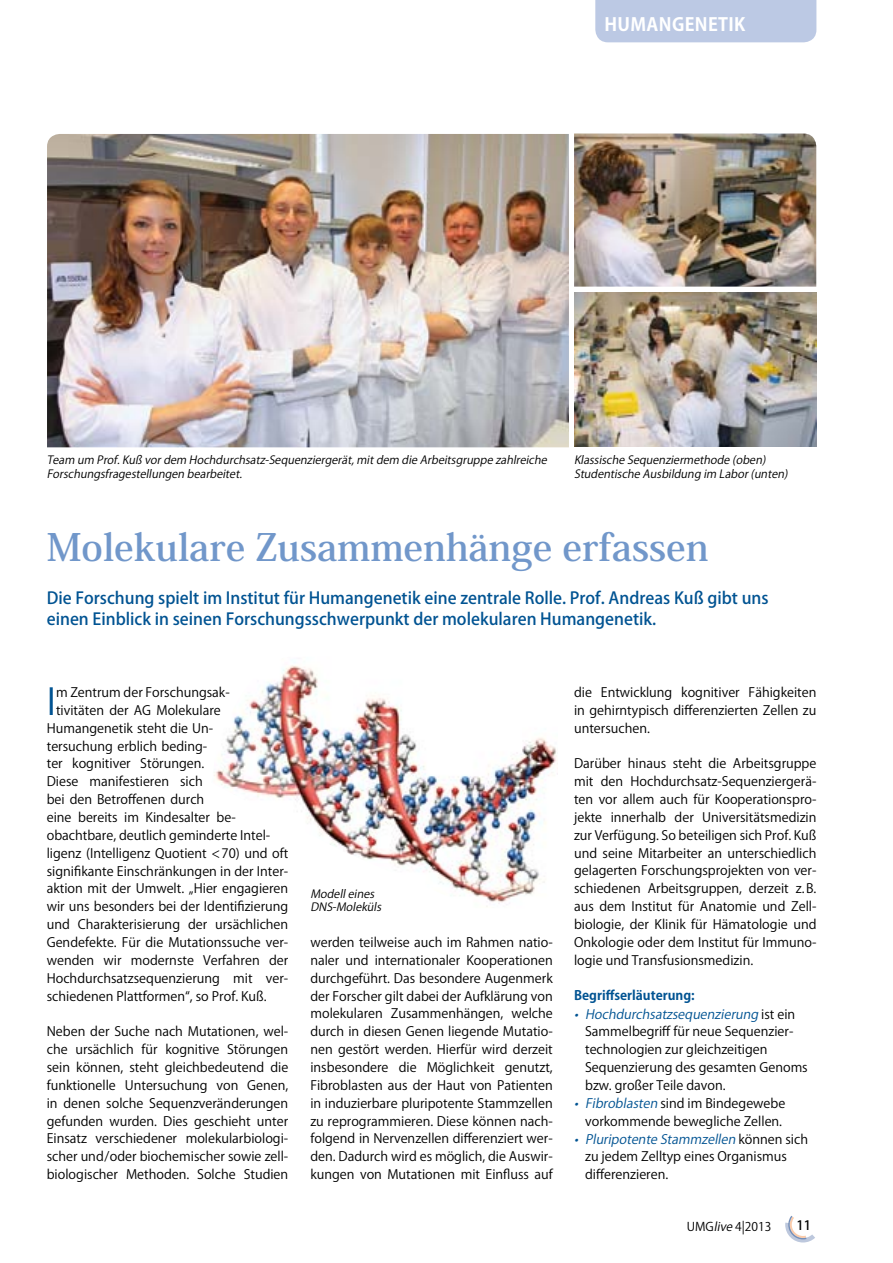
<style>
.page{position:relative;width:893px;height:1263px;background:#fff}
.page>*{position:absolute;margin:0;border:0;box-sizing:border-box;transform-origin:0 0}
.t1{font:700 37.5px "Koz Min Pro";color:#7197ca}
.t2{font:36.3px "Koz Go Pro";color:#005392}
.t3{font:700 18px "Koz Go Pro";letter-spacing:.02em;color:#fff}
.t4{font:500 16.5px/21px "Koz Go Pro";color:#005392}
.t5{font:12.9px/17.9px "Koz Go Pro";color:#000;text-align:justify}
.t6{font:700 12.9px "Koz Go Pro";color:#005392}
.t7{font:500 12.9px "Koz Go Pro";color:#000}
.t8{font:12px "Koz Go Pro";color:#000}
.t9{font:italic 11.25px/13.5px "Koz Go Pro";color:#000}
.s1{font-style:italic;color:#005392}
.s2{font-style:italic}
</style>
<div class="page">
<svg style="left:785px;top:1216px;width:30px;height:26px"></svg>
<img style="left:214px;top:662px;width:344px;height:245px">
<img style="left:47px;top:134px;width:522px;height:313px">
<div style="left:595px;top:0;width:221px;height:42px;background:#bcc9e4"></div>
<img style="left:574px;top:292px;width:242px;height:154px">
<img style="left:574px;top:134px;width:242px;height:153px">
<h3 class="t3" style="left:604px;top:12px;width:141px">humangenetik</h3>
<p class="t9" style="left:47px;top:453px;width:504px">Team um Prof.Kuß vordem Hochdurchsatz-Sequenziergerät,mitdem die Arbeitsgruppe zahlreiche<br>Forschungsfragestellungen bearbeitet.</p>
<p class="t9" style="left:574px;top:453px;width:218px">Klassische Sequenziermethode (oben)<br>Studentische Ausbildung im Labor(unten)</p>
<h1 class="t1" style="left:47px;top:520px;width:663px">Molekulare Zusammenhänge erfassen</h1>
<p class="t4" style="left:47px;top:589px;width:723px">Die Forschung spielt im Institut für Humangenetik eine zentrale Rolle. Prof. Andreas Kuß gibt uns einen Einblick in seinen Forschungsschwerpunkt der molekularen Humangenetik.</p>
<h2 class="t2" style="left:47px;top:678px;width:11px">I</h2>
<p class="t5" style="left:56px;top:684px;width:175px">m Zentrum der Forschungsak-</p>
<p class="t5" style="left:56px;top:701px;width:166px">tivitäten der AG Molekulare</p>
<p class="t5" style="left:47px;top:719px;width:168px">Humangenetik steht die Un-</p>
<p class="t5" style="left:47px;top:737px;width:162px">tersuchung erblich beding-</p>
<p class="t5" style="left:47px;top:755px;width:159px">ter kognitiver Störungen.</p>
<p class="t5" style="left:47px;top:773px;width:158px">Diese manifestieren sich</p>
<p class="t5" style="left:47px;top:791px;width:159px">bei den Betroffenen durch</p>
<p class="t5" style="left:47px;top:809px;width:191px">eine bereits im Kindesalter be-</p>
<p class="t5" style="left:47px;top:826px;width:225px">obachtbare, deutlich geminderte Intel-</p>
<p class="t5" style="left:47px;top:844px;width:243px">ligenz (Intelligenz Quotient &lt;70) und oft</p>
<p class="t5" style="left:47px;top:862px;width:243px">signifikante Einschränkungen in der Inter-</p>
<p class="t5" style="left:47px;top:880px;width:243px">aktion mit der Umwelt. „Hier engagieren</p>
<p class="t5" style="left:47px;top:898px;width:243px">wir uns besonders bei der Identifizierung</p>
<p class="t5" style="left:47px;top:916px;width:243px">und Charakterisierung der ursächlichen</p>
<p class="t5" style="left:47px;top:934px;width:243px">Gendefekte. Für die Mutationssuche ver-</p>
<p class="t5" style="left:47px;top:951px;width:243px">wenden wir modernste Verfahren der</p>
<p class="t5" style="left:47px;top:969px;width:243px">Hochdurchsatzsequenzierung mit ver-</p>
<p class="t5" style="left:47px;top:987px;width:221px">schiedenen Plattformen“, so Prof. Kuß.</p>
<p class="t5" style="left:47px;top:1023px;width:243px">Neben der Suche nach Mutationen, wel&shy;che ursächlich für kognitive Störungen sein können, steht gleichbedeutend die funktionelle Untersuchung von Genen, in denen solche Sequenzveränderungen gefunden wurden. Dies geschieht unter Einsatz verschiedener molekularbiologi&shy;scher und/oder biochemischer sowie zell&shy;biologischer Methoden. Solche Studien</p>
<p class="t9" style="left:310px;top:887px;width:75px">Modelleines<br>DNS-Moleküls</p>
<p class="t5" style="left:310px;top:934px;width:244px">werden teilweise auch im Rahmen natio&shy;naler und internationaler Kooperationen durchgeführt. Das besondere Augenmerk der Forscher gilt dabei der Aufklärung von molekularen Zusammenhängen, welche durch in diesen Genen liegende Mutatio&shy;nen gestört werden. Hierfür wird derzeit insbesondere die Möglichkeit genutzt, Fibroblasten aus der Haut von Patienten in induzierbare pluripotente Stammzellen zu reprogrammieren. Diese können nach&shy;folgend in Nervenzellen differenziert wer&shy;den. Dadurch wird es möglich, die Auswir&shy;kungen von Mutationen mit Einfluss auf</p>
<p class="t5" style="left:574px;top:683px;width:244px">die Entwicklung kognitiver Fähigkeiten in gehirntypisch differenzierten Zellen zu untersuchen.</p>
<p class="t5" style="left:574px;top:755px;width:244px">Darüber hinaus steht die Arbeitsgruppe mit den Hochdurchsatz-Sequenziergerä&shy;ten vor allem auch für Kooperationspro&shy;jekte innerhalb der Universitätsmedizin zur Verfügung. So beteiligen sich Prof. Kuß und seine Mitarbeiter an unterschiedlich gelagerten Forschungsprojekten von ver&shy;schiedenen Arbeitsgruppen, derzeit z.B. aus dem Institut für Anatomie und Zell&shy;biologie, der Klinik für Hämatologie und Onkologie oder dem Institut für Immuno&shy;logie und Transfusionsmedizin.</p>
<p class="t6" style="left:574px;top:987px;width:122px">Begriffserläuterung:</p>
<p class="t5" style="left:585px;top:1005px;width:224px;text-align:left;text-indent:-11px"><span class="s1">• Hochdurchsatzsequenzierung</span> i s t e i n Sammelbegriff für neue Sequenzier&shy;technologien zur gleichzeitigen Sequenzierung des gesamten Genoms bzw. großer Teile davon.</p>
<p class="t5" style="left:574px;top:1094px;width:213px;text-align:right"><span class="s1">• Fibroblasten</span> sind im Bindegewebe vorkommende bewegliche Zellen.</p>
<p class="t5" style="left:585px;top:1130px;width:224px;text-align:left;text-indent:-11px"><span class="s1">• Pluripotente Stammzellen</span> kö n n e n s i c h zu jedem Zelltyp eines Organismus differenzieren.</p>
<p class="t8" style="left:687px;top:1218px;width:86px">UMG<span class="s2">live</span> 4|2013</p>
<p class="t7" style="left:796px;top:1217px;width:16px">11</p>
</div>
